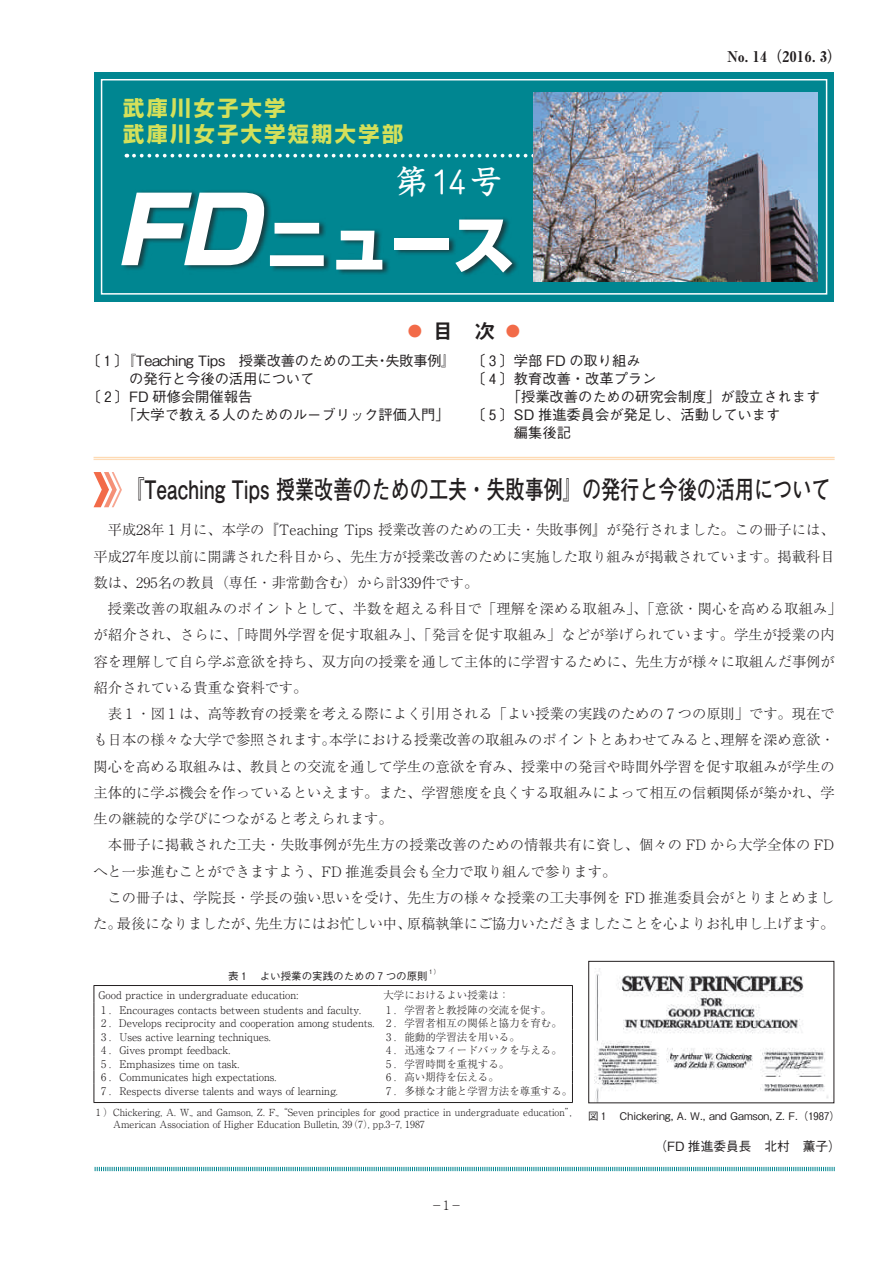
<style>
.page{position:relative;width:893px;height:1263px;background:#fff}
.page>*{position:absolute;margin:0;border:0;box-sizing:border-box;transform-origin:0 0}
.t1{font:800 62.25px "Shin Go Pro";color:#fff}
.t2{font:500 33px "Kyoka ICA Pro";color:#fff}
.t3{font:700 25.5px "Futo Go B101 Pro";color:#231f20;scale:.75 1}
.t4{font:700 21px/26.1px "Shin Go Pro";letter-spacing:.12em;color:#d4e05a}
.t5{font:21px "Midashi Go Pro MB31";color:#231f20}
.t6{font:14.85px "Midashi Min Pr 5 MA31";color:#231f20}
.t7{font:300 14.25px/26.2px "Ryumin Pro";color:#231f20}
.t8{font:500 14.25px "Gothic BBB Pro";color:#231f20}
.t9{font:500 14.25px "Gothic BBB Pro";letter-spacing:-.02em;color:#231f20}
.t10{font:500 12.75px "Gothic BBB Pro";color:#231f20}
.t11{font:300 12.75px "Ryumin Pro";color:#231f20}
.t12{font:300 10.5px/13.5px "Ryumin Pro";color:#231f20}
.t13{font:500 10.5px "Gothic BBB Pro";color:#231f20}
.t14{font:300 9.75px/12px "Ryumin Pro";color:#231f20}
.t15{font:6.15px "CID Zen Suuji Gothic BBB";color:#231f20}
.s1{font-style:italic;font-size:92.1px}
.s2{color:#f26b49}
.s3{font-family:"CID Zen Suuji Gothic BBB";font-weight:400}
.s4{font-family:"CID Zen Suuji Ryumin L";font-weight:400}
.s5{font-family:"Gothic BBB Pro";font-weight:500}
</style>
<div class="page">
<svg style="left:94px;top:1166px;width:741px;height:6px"></svg>
<div style="left:94px;top:72px;width:740px;height:229px;background:#008691"></div>
<div style="left:101px;top:79px;width:726px;height:216px;border:1px solid #fff"></div>
<svg style="left:94px;top:472px;width:28px;height:35px"></svg>
<hr style="left:94px;top:457px;width:741px;height:1px;background:#fedab3">
<hr style="left:94px;top:459px;width:741px;height:1px;background:#fedab3">
<svg style="left:134px;top:154px;width:399px;height:4px"></svg>
<div style="left:120px;top:189px;width:400px;height:89px;background:#231f20;opacity:.7"></div>
<img style="left:533px;top:92px;width:284px;height:190px">
<hr style="left:94px;top:985px;width:285px;height:1px;background:#231f20">
<hr style="left:379px;top:985px;width:194px;height:1px;background:#231f20">
<svg style="left:94px;top:986px;width:1px;height:116px"></svg>
<svg style="left:572px;top:986px;width:1px;height:116px"></svg>
<hr style="left:94px;top:1102px;width:285px;height:1px;background:#231f20">
<hr style="left:379px;top:1102px;width:194px;height:1px;background:#231f20">
<img style="left:594px;top:968px;width:235px;height:133px">
<div style="left:588px;top:961px;width:246px;height:142px;border:1px solid #231f20"></div>
<h3 class="t4" style="left:123px;top:93px;width:281px">武庫川女子大学<br>武庫川女子大学短期大学部</h3>
<h2 class="t2" style="left:396px;top:156px;width:109px">第14号</h2>
<h1 class="t1" style="left:115px;top:195px;width:401px"><span class="s1">FD</span>ニュース</h1>
<h3 class="t5" style="left:405px;top:315px;width:120px"><span class="s2">◦</span> 目　次 <span class="s2">◦</span></h3>
<p class="t6" style="left:727px;top:45px;width:116px">No. 14（2016. 3）</p>
<p class="t9" style="left:86px;top:349px;width:371px">〔<span class="s3">１</span>〕『Teaching Tips 授業改善のための工夫・失敗事例』</p>
<p class="t8" style="left:129px;top:367px;width:187px">の発行と今後の活用について</p>
<p class="t8" style="left:86px;top:385px;width:167px">〔<span class="s3">２</span>〕FD 研修会開催報告</p>
<p class="t8" style="left:122px;top:403px;width:329px">「大学で教える人のためのルーブリック評価入門」</p>
<p class="t8" style="left:471px;top:349px;width:171px">〔<span class="s3">３</span>〕学部 FD の取り組み</p>
<p class="t8" style="left:471px;top:367px;width:187px">〔<span class="s3">４</span>〕教育改善・改革プラン</p>
<p class="t8" style="left:507px;top:385px;width:315px">「授業改善のための研究会制度」が設立されます</p>
<p class="t8" style="left:471px;top:403px;width:311px">〔<span class="s3">５</span>〕SD 推進委員会が発足し、活動しています</p>
<p class="t8" style="left:514px;top:421px;width:58px">編集後記</p>
<h3 class="t3" style="left:125px;top:469px;width:942px">『Teaching Tips 授業改善のための工夫・失敗事例』の発行と今後の活用について</h3>
<p class="t7" style="left:93px;top:516px;width:750px">　平成₂₈年<span class="s4">１</span>月に、本学の『Teaching Tips 授業改善のための工夫・失敗事例』が発行されました。この冊子には、平成₂₇年度以前に開講された科目から、先生方が授業改善のために実施した取り組みが掲載されています。掲載科目数は、₂₉₅名の教員（専任・非常勤含む）から計₃₃₉件です。<br>　授業改善の取組みのポイントとして、半数を超える科目で「理解を深める取組み」、「意欲・関心を高める取組み」が紹介され、さらに、「時間外学習を促す取組み」、「発言を促す取組み」などが挙げられています。学生が授業の内容を理解して自ら学ぶ意欲を持ち、双方向の授業を通して主体的に学習するために、先生方が様々に取組んだ事例が紹介されている貴重な資料です。<br>　表<span class="s4">１</span>・図<span class="s4">１</span>は、高等教育の授業を考える際によく引用される「よい授業の実践のための<span class="s4">７</span>つの原則」です。現在でも日本の様々な大学で参照されます。本学における授業改善の取組みのポイントとあわせてみると、理解を深め意欲・関心を高める取組みは、教員との交流を通して学生の意欲を育み、授業中の発言や時間外学習を促す取組みが学生の主体的に学ぶ機会を作っているといえます。また、学習態度を良くする取組みによって相互の信頼関係が築かれ、学生の継続的な学びにつながると考えられます。<br>　本冊子に掲載された工夫・失敗事例が先生方の授業改善のための情報共有に資し、個々の FD から大学全体の FDへと一歩進むことができますよう、FD 推進委員会も全力で取り組んで参ります。<br>　この冊子は、学院長・学長の強い思いを受け、先生方の様々な授業の工夫事例を FD 推進委員会がとりまとめました。最後になりましたが、先生方にはお忙しい中、原稿執筆にご協力いただきましたことを心よりお礼申し上げます。</p>
<p class="t13" style="left:228px;top:967px;width:201px">表<span class="s3">１</span>　よい授業の実践のための<span class="s3">７</span>つの原則</p>
<p class="t15" style="left:428px;top:969px;width:14px">１<span class="s5">）</span></p>
<p class="t12" style="left:98px;top:988px;width:201px">Good practice in undergraduate education:</p>
<p class="t12" style="left:383px;top:988px;width:127px">大学におけるよい授業は：</p>
<p class="t12" style="left:98px;top:1002px;width:264px"><span class="s4">１</span>．Encourages contacts between students and faculty.</p>
<p class="t12" style="left:98px;top:1002px;width:465px;text-indent:285px"><span class="s4">１</span>．学習者と教授陣の交流を促す。<br><span class="s4">２</span>．Develops reciprocity and cooperation among students. <span class="s4">２</span>．学習者相互の関係と協力を育む。<br><span class="s4">３</span>．Uses active learning techniques.</p>
<p class="t12" style="left:383px;top:1029px;width:138px"><span class="s4">３</span>．能動的学習法を用いる。</p>
<p class="t12" style="left:98px;top:1042px;width:133px"><span class="s4">４</span>．Gives prompt feedback.</p>
<p class="t12" style="left:383px;top:1042px;width:180px"><span class="s4">４</span>．迅速なフィードバックを与える。</p>
<p class="t12" style="left:98px;top:1056px;width:142px"><span class="s4">５</span>．Emphasizes time on task.</p>
<p class="t12" style="left:383px;top:1056px;width:127px"><span class="s4">５</span>．学習時間を重視する。</p>
<p class="t12" style="left:98px;top:1069px;width:180px"><span class="s4">６</span>．Communicates high expectations.</p>
<p class="t12" style="left:383px;top:1069px;width:117px"><span class="s4">６</span>．高い期待を伝える。</p>
<p class="t12" style="left:98px;top:1084px;width:241px"><span class="s4">７</span>．Respects diverse talents and ways of learning.</p>
<p class="t12" style="left:383px;top:1084px;width:190px"><span class="s4">７</span>．多様な才能と学習方法を尊重する。</p>
<p class="t14" style="left:113px;top:1105px;width:463px;text-indent:-20px"><span class="s4">１</span>）Chickering, A. W., and Gamson, Z. F., “Seven principles for good practice in undergraduate education”,<br>American Association of Higher Education Bulletin, ₃₉（7）, pp.₃︲₇, ₁₉₈₇</p>
<p class="t13" style="left:588px;top:1107px;width:253px">図<span class="s3">１</span>　Chickering, A. W., and Gamson, Z. F.（1987）</p>
<p class="t11" style="left:431px;top:1195px;width:33px">－1－</p>
<p class="t10" style="left:654px;top:1136px;width:188px">（FD 推進委員長　北村　薫子）</p>
</div>
